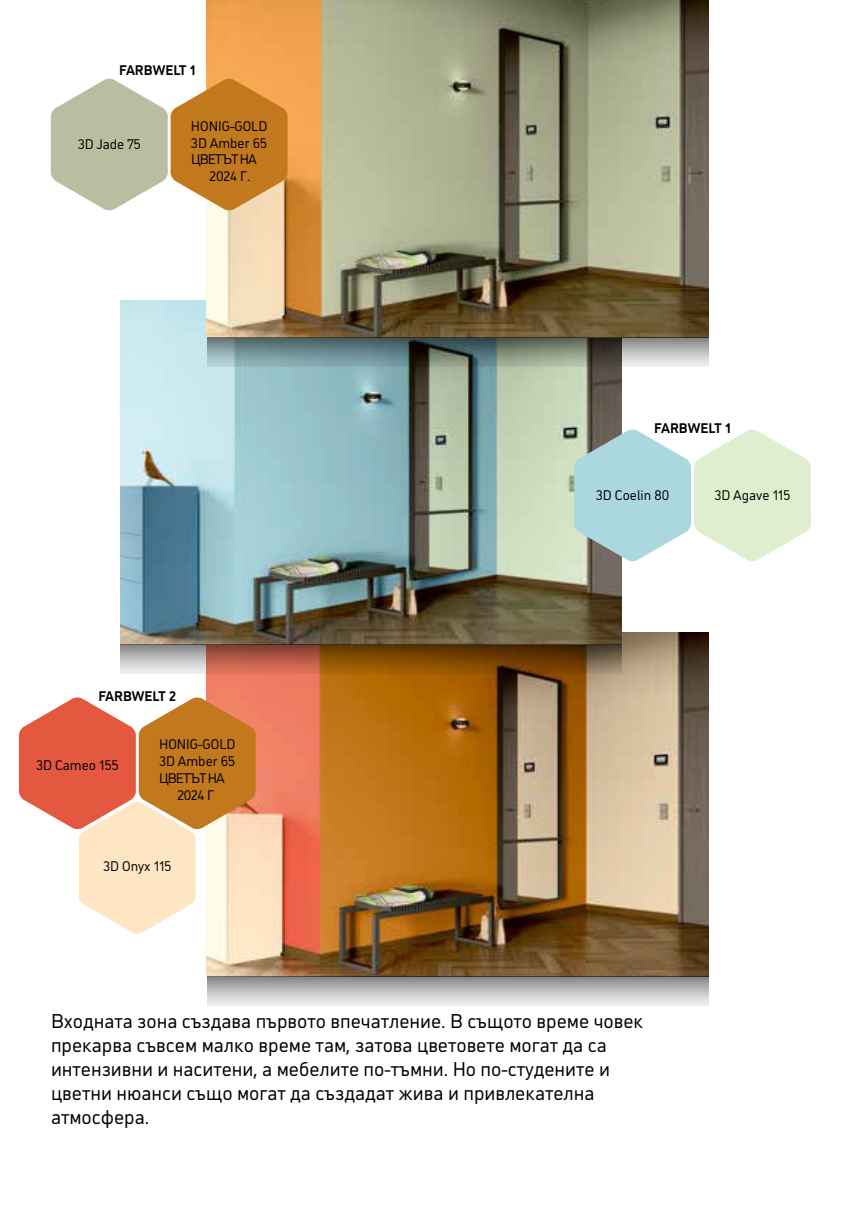
<style>
.page{position:relative;width:862px;height:1219px;background:#fff}
.page>*{position:absolute;margin:0;border:0;box-sizing:border-box;transform-origin:0 0}
.t1{font:20px/24px "CAP Elephant";letter-spacing:-.005em;color:#000}
.t2{font:14px "CAP Elephant";color:#000}
.t3{font:700 14px "CAP Elephant";color:#000}
.t4{font:14px "CAP Elephant";letter-spacing:-.075em;color:#000}
</style>
<div class="page">
<img style="left:207px;top:632px;width:501px;height:344px">
<div style="left:207px;top:976px;width:501px;height:30px;background:linear-gradient(to bottom,#868686,#f4f4f4)"></div>
<img style="left:120px;top:300px;width:501px;height:344px">
<svg style="left:120px;top:644px;width:501px;height:30px;background:#8d5e37"></svg>
<img style="left:207px;top:0;width:501px;height:338px">
<svg style="left:207px;top:338px;width:501px;height:29px;background:#748683"></svg>
<svg style="left:574px;top:429px;width:237px;height:133px"></svg>
<svg style="left:51px;top:78px;width:236px;height:133px"></svg>
<svg style="left:19px;top:697px;width:237px;height:237px"></svg>
<p class="t3" style="left:119px;top:62px;width:78px">FARBWELT 1</p>
<p class="t2" style="left:78px;top:139px;width:65px">3D Jade 75</p>
<p class="t2" style="left:191px;top:120px;width:78px">HONIG-GOLD</p>
<p class="t2" style="left:191px;top:137px;width:78px">3D Amber 65</p>
<p class="t4" style="left:191px;top:154px;width:67px">ЦВЕТЪТ НА</p>
<p class="t2" style="left:209px;top:170px;width:42px">2024 Г.</p>
<p class="t3" style="left:98px;top:688px;width:79px">FARBWELT 2</p>
<p class="t2" style="left:36px;top:759px;width:84px">3D Cameo 155</p>
<p class="t2" style="left:159px;top:739px;width:78px">HONIG-GOLD</p>
<p class="t2" style="left:159px;top:756px;width:78px">3D Amber 65</p>
<p class="t4" style="left:159px;top:772px;width:67px">ЦВЕТЪТ НА</p>
<p class="t2" style="left:178px;top:789px;width:38px">2024 Г</p>
<p class="t2" style="left:103px;top:860px;width:70px">3D Onyx 115</p>
<p class="t3" style="left:654px;top:420px;width:78px">FARBWELT 1</p>
<p class="t2" style="left:596px;top:489px;width:75px">3D Coelin 80</p>
<p class="t2" style="left:714px;top:489px;width:77px">3D Agave 115</p>
<p class="t1" style="left:51px;top:1010px;width:593px">Входната зона създава първото впечатление. В същото време човек прекарва съвсем малко време там, затова цветовете могат да са интензивни и наситени, а мебелите по-тъмни. Но по-студените и цветни нюанси също могат да създадат жива и привлекателна атмосфера.</p>
</div>
